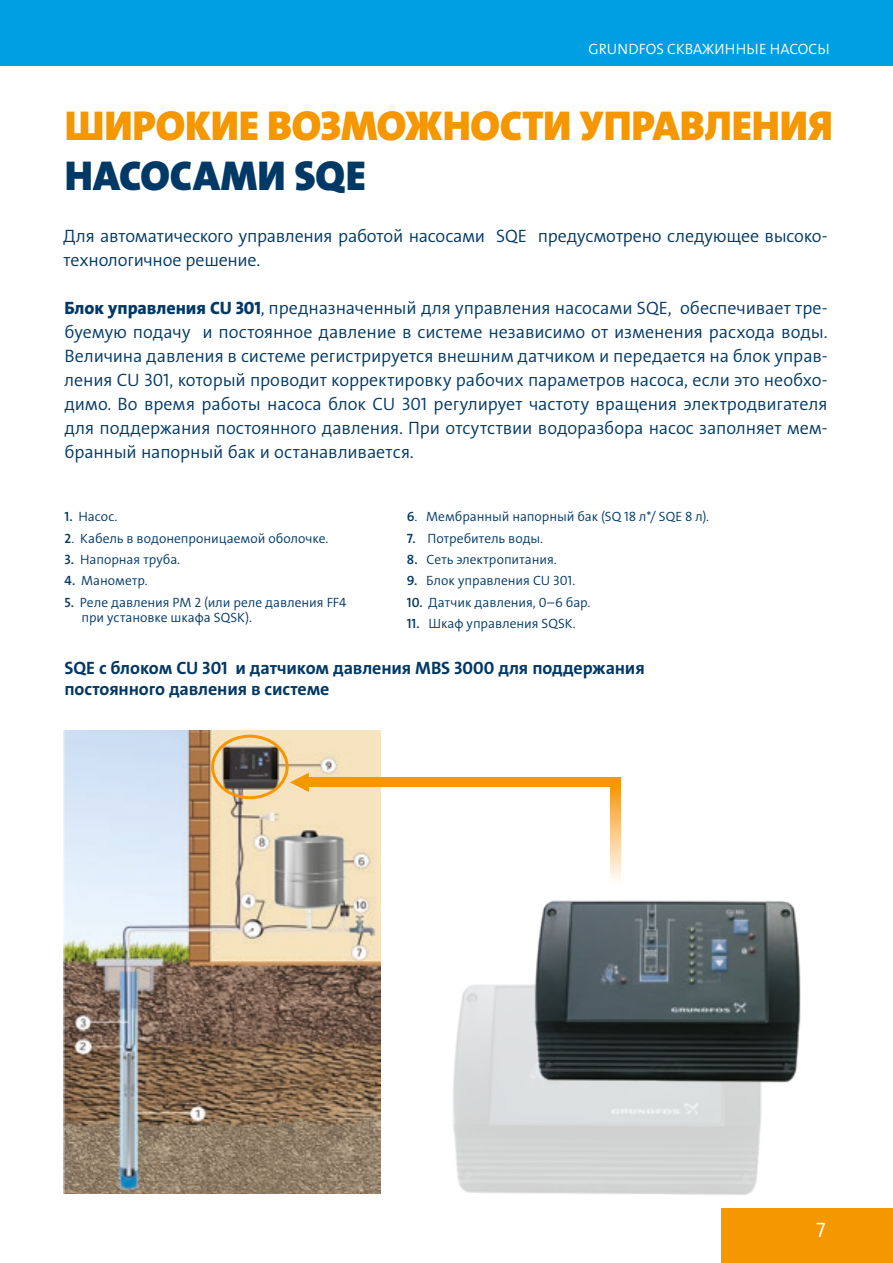
<style>
.page{position:relative;width:893px;height:1263px;background:#fff}
.page>*{position:absolute;margin:0;border:0;box-sizing:border-box;transform-origin:0 0}
.t1{font:42px "Grundfos The Sans V2 OT 9 BL";letter-spacing:-.005em;color:#f49700}
.t2{font:42px "Grundfos The Sans V2 OT 9 BL";color:#003866}
.t3{font:21px "Grundfos The Sans V2 OT 4 SL";color:#fff}
.t4{font:18px/24px "Grundfos The Sans V2 OT 4 SL";letter-spacing:-.01em;color:#003866}
.t5{font:18px/21px "Grundfos The Sans V2 OT 7 B";letter-spacing:-.01em;color:#003866}
.t6{font:15px "Grundfos The Sans V2 OT 4 SL";color:#fff}
.t7{font:13.5px/15px "Grundfos The Sans V2 OT 4 SL";color:#003866}
.s1{font-family:"Grundfos The Sans V2 OT 8 XB"}
.s2{font-family:"Grundfos The Sans V2 OT 6 SB"}
</style>
<div class="page">
<div style="left:0;top:0;width:893px;height:65px;background:#009fe3"></div>
<div style="left:721px;top:1209px;width:172px;height:54px;background:#f49700"></div>
<img style="left:453px;top:985px;width:362px;height:224px">
<img style="left:63px;top:730px;width:318px;height:463px">
<img style="left:489px;top:837px;width:326px;height:273px">
<div style="left:211px;top:735px;width:78px;height:64px;border:3px solid #f49700;border-radius:50%"></div>
<svg style="left:290px;top:773px;width:38px;height:19px"></svg>
<div style="left:305px;top:777px;width:311px;height:10px;background:#f49700"></div>
<svg style="left:611px;top:777px;width:10px;height:118px"></svg>
<img style="left:275px;top:836px;width:68px;height:72px">
<p class="t6" style="left:588px;top:39px;width:243px">GRUNDFOS СКВАЖИННЫЕ НАСОСЫ</p>
<h1 class="t1" style="left:65px;top:99px;width:770px">ШИРОКИЕ ВОЗМОЖНОСТИ УПРАВЛЕНИЯ</h1>
<h1 class="t2" style="left:65px;top:149px;width:303px">НАСОСАМИ SQE</h1>
<p class="t4" style="left:64px;top:224px;width:766px">Для автоматического управления работой насосами SQE предусмотрено следующее высоко&shy;технологичное решение.</p>
<p class="t4" style="left:64px;top:296px;width:765px;text-align:justify"><span class="s1">Блок управления CU 301</span>, предназначенный для управления насосами SQE, обеспечивает тре&shy;буемую подачу и постоянное давление в системе независимо от изменения расхода воды.<br>Величина давления в системе регистрируется внешним датчиком и передается на блок управ&shy;ления СU 301, который проводит корректировку рабочих параметров насоса, если это необхо&shy;димо. Во время работы насоса блок CU 301 регулирует частоту вращения электродвигателя для поддержания постоянного давления. При отсутствии водоразбора насос заполняет мем&shy;бранный напорный бак и останавливается.</p>
<p class="t7" style="left:407px;top:509px;width:304px"><span class="s2">6</span>. Мембранный напорный бак (SQ 18 л*/ SQE 8 л).</p>
<p class="t7" style="left:407px;top:531px;width:138px"><span class="s2">7.</span> Потребитель воды.</p>
<p class="t7" style="left:407px;top:552px;width:151px"><span class="s2">8.</span> Сеть электропитания.</p>
<p class="t7" style="left:407px;top:573px;width:170px"><span class="s2">9.</span> Блок управления CU 301.</p>
<p class="t7" style="left:407px;top:595px;width:185px"><span class="s2">10.</span> Датчик давления, 0–6 бар.</p>
<p class="t7" style="left:407px;top:616px;width:171px"><span class="s2">11.</span> Шкаф управления SQSK.</p>
<p class="t5" style="left:64px;top:657px;width:582px">SQE с блоком CU 301 и датчиком давления MBS 3000 для поддержания постоянного давления в системе</p>
<p class="t7" style="left:64px;top:509px;width:54px"><span class="s2">1.</span> Насос.</p>
<p class="t7" style="left:64px;top:531px;width:266px"><span class="s2">2</span>. Кабель в водонепроницаемой оболочке.</p>
<p class="t7" style="left:64px;top:552px;width:117px"><span class="s2">3.</span> Напорная труба.</p>
<p class="t7" style="left:64px;top:573px;width:85px"><span class="s2">4.</span> Манометр.</p>
<p class="t7" style="left:82px;top:595px;width:266px;text-indent:-17px"><span class="s2">5.</span> Реле давления PM 2 (или реле давления FF4 при установке шкафа SQSK).</p>
<p class="t3" style="left:816px;top:1217px;width:11px">7</p>
</div>
